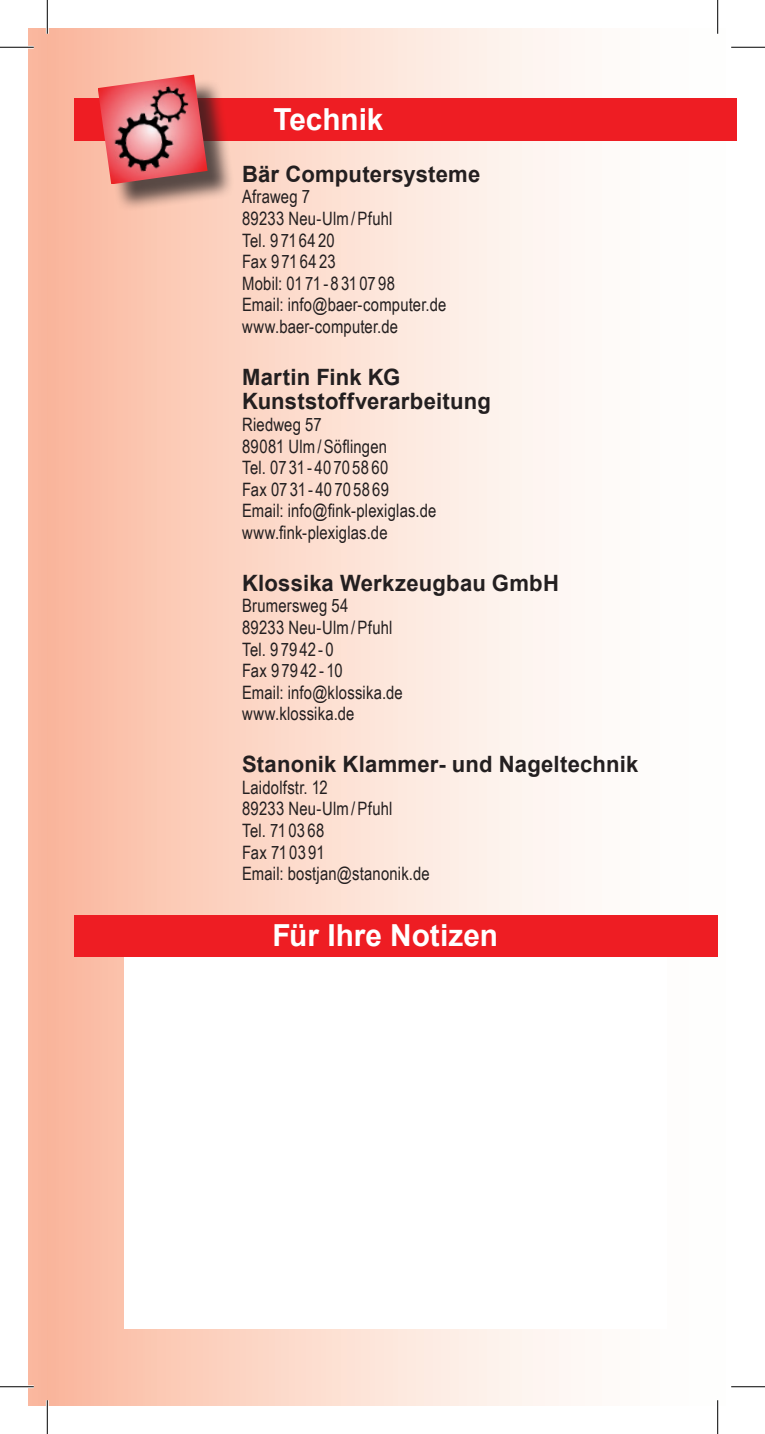
<style>
.page{position:relative;width:765px;height:1434px;background:#fff}
.page>*{position:absolute;margin:0;border:0;box-sizing:border-box;transform-origin:0 0}
.t1{font:700 30.38px "Arial";color:#fff}
.t2{font:700 22.5px/24.8px "Arial";letter-spacing:.01em;color:#231f20}
.t3{font:18.45px/21.6px "Arial Narrow";letter-spacing:.01em;color:#231f20}
</style>
<div class="page">
<div style="left:28px;top:28px;width:21px;height:1378px;background:#fab79e"></div>
<div style="left:47px;top:28px;width:689px;height:1378px;background:linear-gradient(to right,#fbbda4,#fff)"></div>
<div style="left:74px;top:99px;width:662px;height:42px;background:#ee1d23"></div>
<div style="left:102px;top:79px;width:133px;height:133px;background:#231f20;opacity:.75"></div>
<img style="left:98px;top:75px;width:109px;height:109px">
<div style="left:124px;top:934px;width:542px;height:395px;background:#fff"></div>
<div style="left:74px;top:915px;width:643px;height:41px;background:#ee1d23"></div>
<hr style="left:0;top:46px;width:34px;height:3px;background:#fff">
<hr style="left:730px;top:46px;width:34px;height:3px;background:#fff">
<hr style="left:0;top:1385px;width:34px;height:3px;background:#fff">
<hr style="left:730px;top:1385px;width:34px;height:3px;background:#fff">
<hr style="left:46px;top:0;width:3px;height:34px;background:#fff">
<hr style="left:46px;top:1400px;width:3px;height:34px;background:#fff">
<hr style="left:716px;top:0;width:2px;height:34px;background:#fff">
<hr style="left:716px;top:1400px;width:2px;height:34px;background:#fff">
<hr style="left:0;top:47px;width:34px;height:1px;background:#000">
<hr style="left:730px;top:47px;width:34px;height:1px;background:#000">
<hr style="left:0;top:1386px;width:34px;height:1px;background:#000">
<hr style="left:730px;top:1386px;width:34px;height:1px;background:#000">
<hr style="left:47px;top:0;width:1px;height:34px;background:#000">
<hr style="left:47px;top:1400px;width:1px;height:34px;background:#000">
<hr style="left:717px;top:0;width:1px;height:34px;background:#000">
<hr style="left:717px;top:1400px;width:1px;height:34px;background:#000">
<h1 class="t1" style="left:273px;top:99px;width:111px">Technik</h1>
<p class="t2" style="left:242px;top:162px;width:240px">Bär Computersysteme</p>
<p class="t3" style="left:242px;top:185px;width:206px">Afraweg 7<br>89233 Neu-Ulm/Pfuhl<br>Tel. 9 71 64 20<br>Fax 9716423<br>Mobil: 0171-8310798<br>Email: info@baer-computer.de www.baer-computer.de</p>
<p class="t2" style="left:242px;top:365px;width:250px">Martin Fink KG<br>Kunststoffverarbeitung</p>
<p class="t3" style="left:242px;top:413px;width:196px">Riedweg 57<br>89081 Ulm/Söflingen<br>Tel. 0731-40705860<br>Fax 0731-40705869<br>Email: info@fink-plexiglas.de www.fink-plexiglas.de</p>
<p class="t2" style="left:242px;top:571px;width:318px">Klossika Werkzeugbau GmbH</p>
<p class="t3" style="left:242px;top:594px;width:162px">Brumersweg 54<br>89233 Neu-Ulm/Pfuhl<br>Tel. 9 79 42 - 0<br>Fax 97942-10<br>Email: info@klossika.de www.klossika.de</p>
<p class="t2" style="left:242px;top:753px;width:397px">Stanonik Klammer- und Nageltechnik</p>
<p class="t3" style="left:242px;top:776px;width:189px">Laidolfstr. 12<br>89233 Neu-Ulm/Pfuhl<br>Tel. 71 03 68<br>Fax 71 03 91<br>Email: bostjan@stanonik.de</p>
<h1 class="t1" style="left:272px;top:915px;width:227px">Für Ihre Notizen</h1>
</div>
